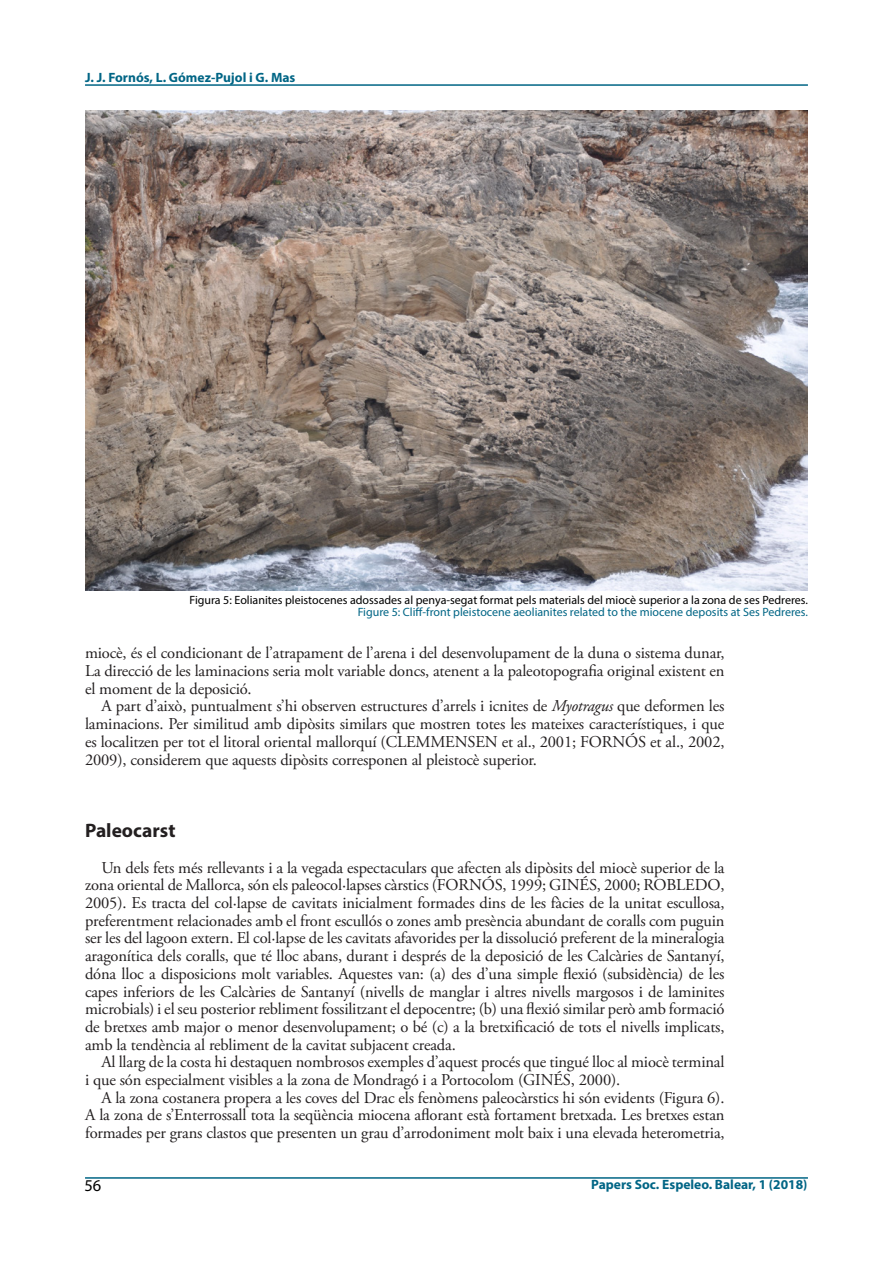
<style>
.page{position:relative;width:893px;height:1263px;background:#fff}
.page>*{position:absolute;margin:0;border:0;box-sizing:border-box;transform-origin:0 0}
.t1{font:700 19.5px "Myriad Pro";color:#231f20}
.t2{font:16.5px/17.7px "Adobe Garamond Pro";letter-spacing:-.01em;color:#231f20;text-align:justify}
.t3{font:16.5px "Myriad Pro";color:#000}
.t4{font:700 13.5px "Myriad Pro";color:#006585}
.t5{font:12px "Myriad Pro";color:#000}
.t6{font:12px "Myriad Pro";color:#006585}
.s1{font-style:italic}
</style>
<div class="page">
<hr style="left:85px;top:1177px;width:723px;height:2px;background:#006585">
<hr style="left:85px;top:84px;width:723px;height:2px;background:#006585">
<img style="left:85px;top:111px;width:723px;height:480px">
<p class="t4" style="left:85px;top:68px;width:212px">J. J. Fornós, L. Gómez-Pujol i G. Mas</p>
<p class="t5" style="left:189px;top:593px;width:620px">Figura 5: Eolianites pleistocenes adossades al penya-segat format pels materials del miocè superior a la zona de ses Pedreres.</p>
<p class="t6" style="left:358px;top:605px;width:452px">Figure 5: Cliff-front pleistocene aeolianites related to the miocene deposits at Ses Pedreres.</p>
<p class="t2" style="left:85px;top:645px;width:641px">miocè, és el condicionant de l’atrapament de l’arena i del desenvolupament de la duna o sistema dunar, La direcció de les laminacions seria molt variable doncs, atenent a la paleotopografia original existent en el moment de la deposició.</p>
<p class="t2" style="left:85px;top:698px;width:641px;text-indent:16px">A part d’això, puntualment s’hi observen estructures d’arrels i icnites de <span class="s1">Myotragus</span> que deformen les laminacions. Per similitud amb dipòsits similars que mostren totes les mateixes característiques, i que es localitzen per tot el litoral oriental mallorquí (CLEMMENSEN et al., 2001; FORNÓS et al., 2002, 2009), considerem que aquests dipòsits corresponen al pleistocè superior.</p>
<p class="t1" style="left:85px;top:818px;width:92px">Paleocarst</p>
<p class="t2" style="left:85px;top:859px;width:641px;text-indent:16px">Un dels fets més rellevants i a la vegada espectaculars que afecten als dipòsits del miocè superior de la zona oriental de Mallorca, són els paleocol·lapses càrstics (FORNÓS, 1999; GINÉS, 2000; ROBLEDO, 2005). Es tracta del col·lapse de cavitats inicialment formades dins de les fàcies de la unitat escullosa, preferentment relacionades amb el front escullós o zones amb presència abundant de coralls com puguin ser les del lagoon extern. El col·lapse de les cavitats afavorides per la dissolució preferent de la mineralogia aragonítica dels coralls, que té lloc abans, durant i després de la deposició de les Calcàries de Santanyí, dóna lloc a disposicions molt variables. Aquestes van: (a) des d’una simple flexió (subsidència) de les capes inferiors de les Calcàries de Santanyí (nivells de manglar i altres nivells margosos i de laminites microbials) i el seu posterior rebliment fossilitzant el depocentre; (b) una flexió similar però amb formació de bretxes amb major o menor desenvolupament; o bé (c) a la bretxificació de tots el nivells implicats, amb la tendència al rebliment de la cavitat subjacent creada.</p>
<p class="t2" style="left:85px;top:1054px;width:641px;text-indent:16px">Al llarg de la costa hi destaquen nombrosos exemples d’aquest procés que tingué lloc al miocè terminal i que són especialment visibles a la zona de Mondragó i a Portocolom (GINÉS, 2000).</p>
<p class="t2" style="left:85px;top:1089px;width:641px;text-indent:16px">A la zona costanera propera a les coves del Drac els fenòmens paleocàrstics hi són evidents (Figura 6).<br>A la zona de s’Enterrossall tota la seqüència miocena aflorant està fortament bretxada. Les bretxes estan formades per grans clastos que presenten un grau d’arrodoniment molt baix i una elevada heterometria,</p>
<p class="t3" style="left:84px;top:1175px;width:18px">56</p>
<p class="t4" style="left:591px;top:1176px;width:218px">Papers Soc. Espeleo. Balear, 1 (2018)</p>
</div>
